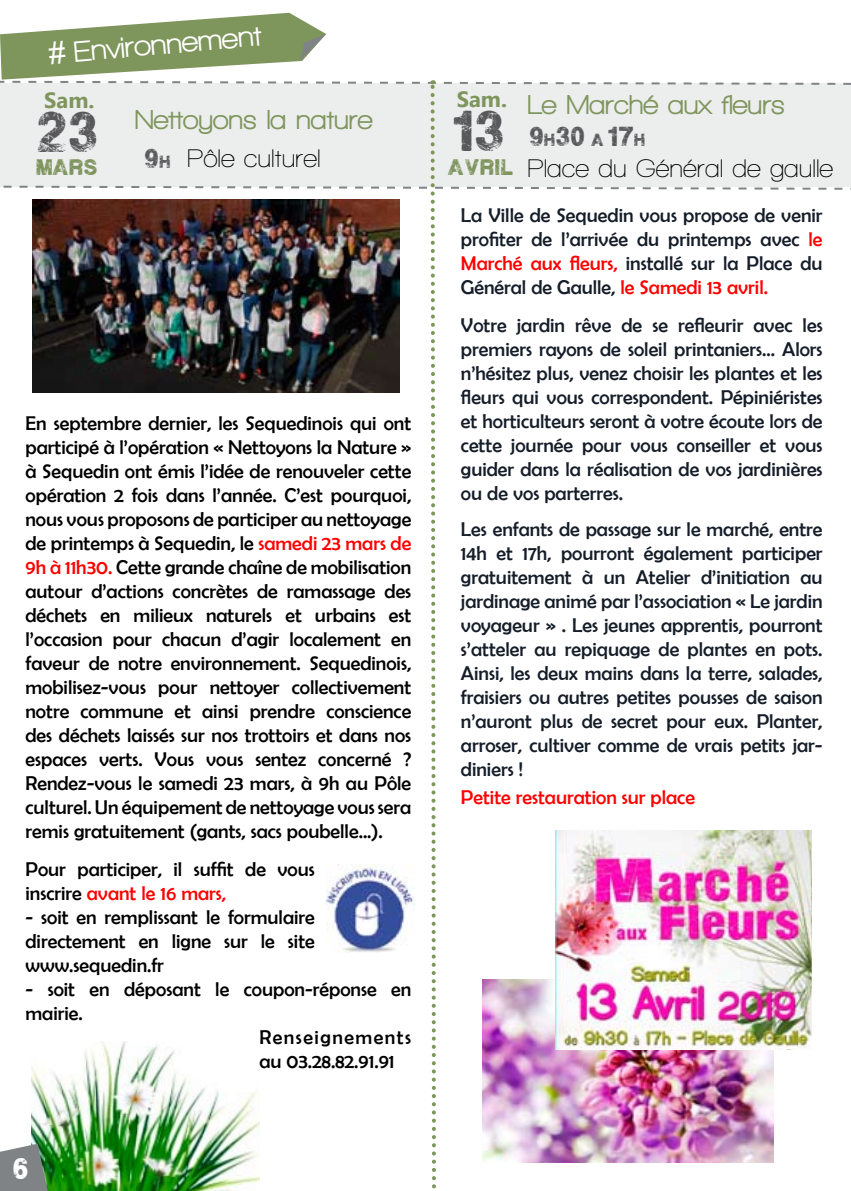
<style>
.page{position:relative;width:851px;height:1191px;background:#fff}
.page>*{position:absolute;margin:0;border:0;box-sizing:border-box;transform-origin:0 0}
.t1{font:46px "Plane Crash";color:#58585a}
.t2{font:800 30px "Walkway";color:#fff}
.t3{font:800 28px "Walkway";color:#7e955c}
.t4{font:600 26px "Walkway";color:#000}
.t5{font:24px "Plane Crash";color:#fff}
.t6{font:700 22px "Segoe UI";color:#7e955c}
.t7{font:22px "Plane Crash";color:#58585a}
.t8{font:20px/24px "Berlin Sans FB";color:#000;text-align:justify}
.t9{font:20px/24px "Berlin Sans FB";color:#151d29;text-align:justify}
.t10{font:20px "Berlin Sans FB";color:#f00}
.t11{font:20px "Berlin Sans FB";letter-spacing:.075em;color:#000}
.t12{font:18px "Plane Crash";color:#7e945d}
.s1{font-family:"Arial";font-weight:400}
.s2{font-family:"Plane Crash";font-weight:400;font-size:22px;color:#58585a}
.s3{font-family:"Plane Crash";font-weight:400;font-size:14px;color:#58585a}
.s4{color:#f00}
.s5{font-size:14px}
.s6{font-family:"Plane Crash";font-weight:400;font-size:18px;color:#7e945d}
</style>
<div class="page">
<img style="left:0;top:13px;width:850px;height:1178px">
<h2 class="t2" style="left:48px;top:38px;width:214px;rotate:-5deg"><span class="s1">#</span> Environnement</h2>
<p class="t6" style="left:44px;top:80px;width:52px">Sam.</p>
<h3 class="t3" style="left:135px;top:104px;width:239px">Nettoyons la nature</h3>
<h1 class="t1" style="left:36px;top:111px;width:64px">23</h1>
<p class="t12" style="left:36px;top:159px;width:63px">MARS</p>
<h3 class="t4" style="left:144px;top:145px;width:178px"><span class="s2">9</span><span class="s3">H</span> Pôle culturel</h3>
<p class="t8" style="left:26px;top:411px;width:387px">En septembre dernier, les Sequedinois qui ont participé à l’opération « Nettoyons la Nature » à Sequedin ont émis l’idée de renouveler cette opération 2 fois dans l’année. C’est pourquoi, nous vous proposons de participer au nettoyage de printemps à Sequedin, le <span class="s4">samedi 23 mars de 9h à 11h30.</span> Cette grande chaîne de mobilisation autour d’actions concrètes de ramassage des déchets en milieux naturels et urbains est l’occasion pour chacun d’agir localement en faveur de notre environnement. Sequedinois, mobilisez-vous pour nettoyer collectivement notre commune et ainsi prendre conscience des déchets laissés sur nos trottoirs et dans nos espaces verts. Vous vous sentez concerné ?<br>Rendez-vous le samedi 23 mars, à 9h au Pôle culturel. Un équipement de nettoyage vous sera remis gratuitement (gants, sacs poubelle...).</p>
<p class="t8" style="left:26px;top:857px;width:291px">Pour participer, il suffit de vous inscrire <span class="s4">avant le 16 mars,</span></p>
<p class="t8" style="left:26px;top:905px;width:291px">- soit en remplissant le formulaire directement en ligne sur le site www.sequedin.fr</p>
<p class="t8" style="left:26px;top:977px;width:387px">- soit en déposant le coupon-réponse en</p>
<p class="t8" style="left:26px;top:1001px;width:59px">mairie.</p>
<p class="t11" style="left:259px;top:1026px;width:153px">Renseignements</p>
<p class="t8" style="left:259px;top:1049px;width:137px">au 03.28.82.91.91</p>
<p class="t5" style="left:12px;top:1157px;width:18px">6</p>
<p class="t6" style="left:456px;top:78px;width:52px">Sam.</p>
<h1 class="t1" style="left:452px;top:111px;width:54px">13</h1>
<h3 class="t3" style="left:527px;top:89px;width:259px">Le Marché aux fleurs</h3>
<p class="t7" style="left:529px;top:127px;width:118px">9<span class="s5">H</span>30 <span class="s5">A</span> 17<span class="s5">H</span></p>
<h3 class="t4" style="left:448px;top:154px;width:386px"><span class="s6">AVRIL</span> Place du Général de gaulle</h3>
<p class="t9" style="left:461px;top:203px;width:363px">La Ville de Sequedin vous propose de venir profiter de l’arrivée du printemps avec <span class="s4">le Marché aux fleurs,</span> installé sur la Place du Général de Gaulle, <span class="s4">le Samedi 13 avril.</span></p>
<p class="t9" style="left:461px;top:313px;width:363px">Votre jardin rêve de se refleurir avec les premiers rayons de soleil printaniers... Alors n’hésitez plus, venez choisir les plantes et les fleurs qui vous correspondent. Pépiniéristes et horticulteurs seront à votre écoute lors de cette journée pour vous conseiller et vous guider dans la réalisation de vos jardinières ou de vos parterres.</p>
<p class="t9" style="left:461px;top:517px;width:363px">Les enfants de passage sur le marché, entre 14h et 17h, pourront également participer gratuitement à un Atelier d’initiation au jardinage animé par l’association « Le jardin voyageur » . Les jeunes apprentis, pourront s’atteler au repiquage de plantes en pots.<br>Ainsi, les deux mains dans la terre, salades, fraisiers ou autres petites pousses de saison n’auront plus de secret pour eux. Planter, arroser, cultiver comme de vrais petits jar&shy;diniers !</p>
<p class="t10" style="left:461px;top:786px;width:235px">Petite restauration sur place</p>
</div>
